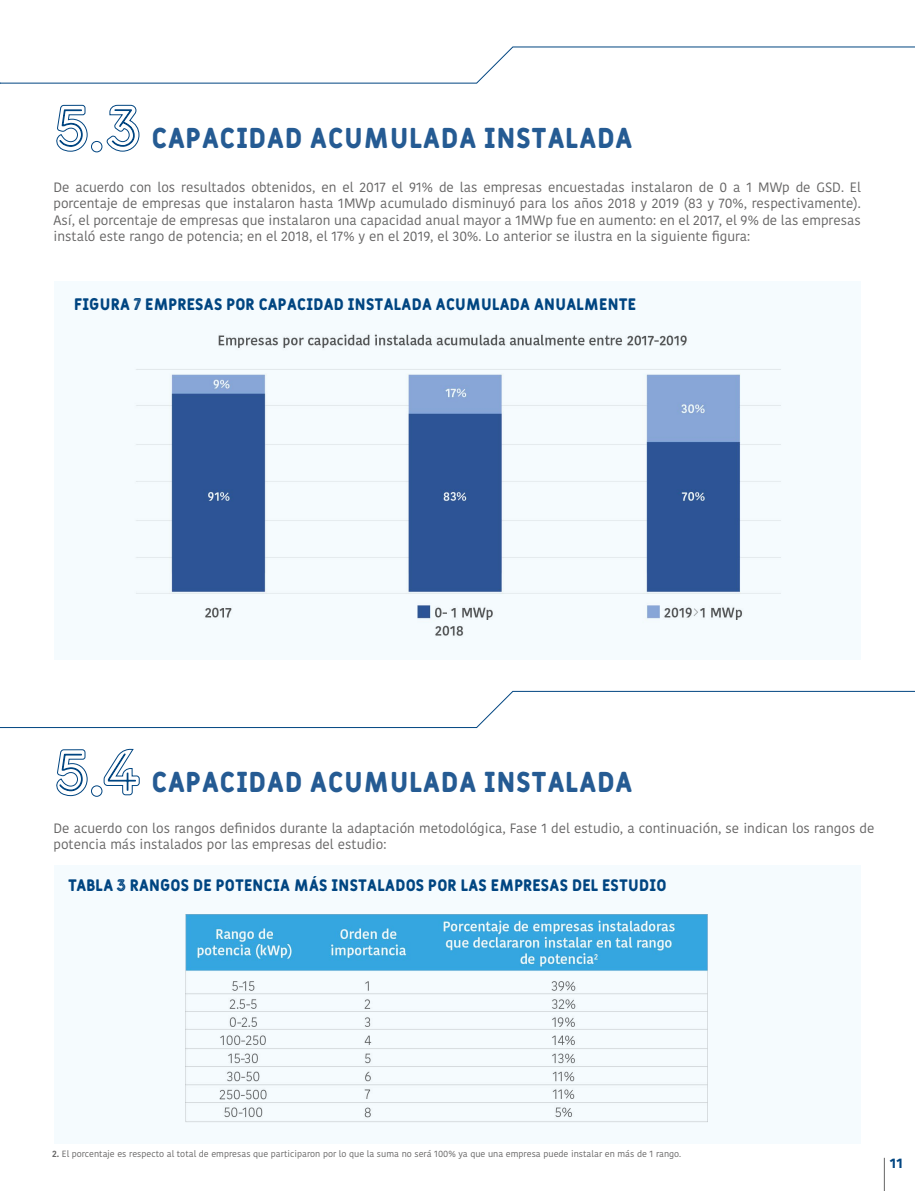
<style>
.page{position:relative;width:915px;height:1191px;background:#fff}
.page>*{position:absolute;margin:0;border:0;box-sizing:border-box;transform-origin:0 0}
.t1{font:28.5px "Fulbo Tano";letter-spacing:-.01em;color:#255b93}
.t2{font:16.5px "Fulbo Tano";letter-spacing:-.025em;color:#004581}
.t3{font:13.5px/16.5px "Kohinoor Devanagari";color:#646363;text-align:justify}
.t4{font:700 13.5px "Kohinoor Devanagari";color:#004581}
.t5{font:9px "Kohinoor Devanagari";color:#646363}
.s1{font-weight:600}
</style>
<div class="page">
<div style="left:54px;top:281px;width:806px;height:378px;background:#f5fbfe"></div>
<div style="left:54px;top:865px;width:806px;height:279px;background:#f5fbfe"></div>
<svg style="left:56px;top:105px;width:32px;height:47px"></svg>
<div style="left:91px;top:141px;width:11px;height:11px;border:1px solid #004581;border-radius:50%"></div>
<svg style="left:106px;top:105px;width:34px;height:47px"></svg>
<svg style="left:56px;top:749px;width:32px;height:47px"></svg>
<div style="left:91px;top:785px;width:11px;height:11px;border:1px solid #004581;border-radius:50%"></div>
<svg style="left:103px;top:748px;width:37px;height:47px"></svg>
<svg style="left:0;top:47px;width:914px;height:36px"></svg>
<svg style="left:0;top:691px;width:914px;height:37px"></svg>
<img style="left:136px;top:334px;width:645px;height:302px">
<img style="left:185px;top:914px;width:522px;height:208px">
<hr style="left:883px;top:1157px;width:1px;height:34px;background:#646363">
<h1 class="t1" style="left:151px;top:121px;width:483px">CAPACIDAD ACUMULADA INSTALADA</h1>
<p class="t3" style="left:53px;top:179px;width:808px">De acuerdo con los resultados obtenidos, en el 2017 el 91% de las empresas encuestadas instalaron de 0 a 1 MWp de GSD. El porcentaje de empresas que instalaron hasta 1MWp acumulado disminuyó para los años 2018 y 2019 (83 y 70%, respectivamente).<br>Así, el porcentaje de empresas que instalaron una capacidad anual mayor a 1MWp fue en aumento: en el 2017, el 9% de las empresas instaló este rango de potencia; en el 2018, el 17% y en el 2019, el 30%. Lo anterior se ilustra en la siguiente figura:</p>
<p class="t2" style="left:74px;top:295px;width:563px">FIGURA 7 EMPRESAS POR CAPACIDAD INSTALADA ACUMULADA ANUALMENTE</p>
<h1 class="t1" style="left:151px;top:765px;width:483px">CAPACIDAD ACUMULADA INSTALADA</h1>
<p class="t3" style="left:53px;top:820px;width:822px">De acuerdo con los rangos definidos durante la adaptación metodológica, Fase 1 del estudio, a continuación, se indican los rangos de potencia más instalados por las empresas del estudio:</p>
<p class="t2" style="left:68px;top:875px;width:600px">TABLA 3 RANGOS DE POTENCIA MÁS INSTALADOS POR LAS EMPRESAS DEL ESTUDIO</p>
<p class="t5" style="left:52px;top:1149px;width:630px"><span class="s1">2.</span> El porcentaje es respecto al total de empresas que participaron por lo que la suma no será 100% ya que una empresa puede instalar en más de 1 rango.</p>
<p class="t4" style="left:889px;top:1151px;width:14px">11</p>
</div>
